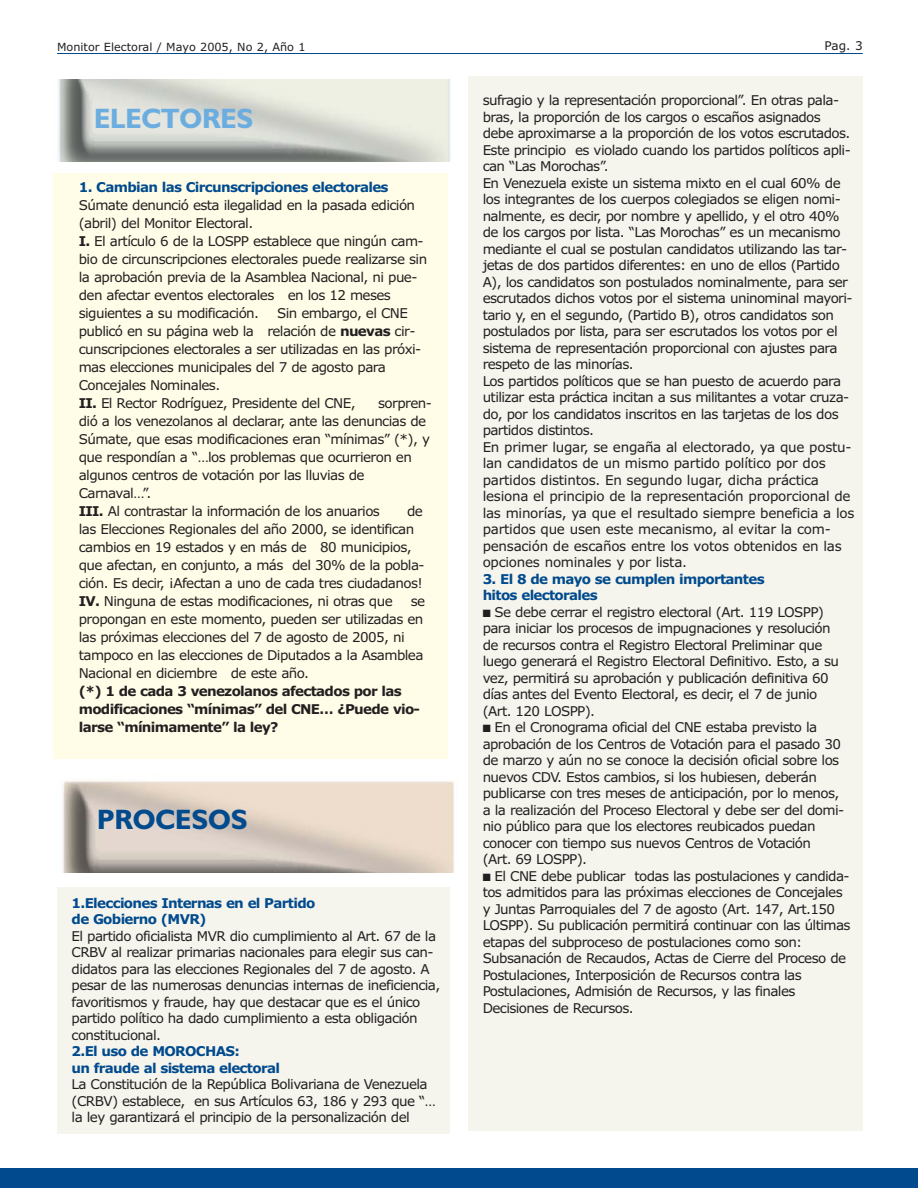
<style>
.page{position:relative;width:918px;height:1188px;background:#fff}
.page>*{position:absolute;margin:0;border:0;box-sizing:border-box;transform-origin:0 0}
.t1{font:700 28.2px "Humanist 521 BT";color:#6baddf}
.t2{font:700 28.2px "Humanist 521 BT";color:#004a8d}
.t3{font:13.5px/16.5px "Verdana";letter-spacing:-.045em;color:#231f20}
.t4{font:700 13.5px/16.5px "Verdana";letter-spacing:-.05em;color:#004a8d}
.t5{font:700 13.5px/18px "Verdana";letter-spacing:-.05em;color:#231f20}
.t6{font:12px "Verdana";color:#231f20}
.t7{font:11.25px "Verdana";color:#231f20}
.s1{font-weight:700}
</style>
<div class="page">
<div style="left:54px;top:173px;width:394px;height:585px;background:#fffde8"></div>
<div style="left:0;top:1169px;width:918px;height:19px;background:#004a8d"></div>
<img style="left:58px;top:79px;width:392px;height:83px">
<hr style="left:57px;top:53px;width:806px;height:1px;background:#004a8d">
<img style="left:62px;top:781px;width:395px;height:91px">
<div style="left:57px;top:887px;width:393px;height:246px;background:#f5f4ed"></div>
<div style="left:468px;top:77px;width:394px;height:1054px;background:#f5f4ed"></div>
<p class="t7" style="left:57px;top:42px;width:250px">Monitor Electoral / Mayo 2005, No 2, Año 1</p>
<p class="t6" style="left:825px;top:41px;width:40px">Pag. 3</p>
<h1 class="t1" style="left:94px;top:108px;width:161px">ELECTORES</h1>
<p class="t4" style="left:79px;top:180px;width:311px">1. Cambian las Circunscripciones electorales</p>
<p class="t3" style="left:79px;top:197px;width:350px;line-height:18px">Súmate denunció esta ilegalidad en la pasada edición (abril) del Monitor Electoral.<br><span class="s1">I.</span> El artículo 6 de la LOSPP establece que ningún cam&shy;bio de circunscripciones electorales puede realizarse sin la aprobación previa de la Asamblea Nacional, ni pue&shy;den afectar eventos electorales en los 12 meses siguientes a su modificación.</p>
<p class="t3" style="left:79px;top:305px;width:344px;line-height:18px;text-indent:198px">Sin embargo, el CNE publicó en su página web la relación de <span class="s1">nuevas</span> cir&shy;cunscripciones electorales a ser utilizadas en las próxi&shy;mas elecciones municipales del 7 de agosto para Concejales Nominales.<br><span class="s1">II.</span> El Rector Rodríguez, Presidente del CNE,</p>
<p class="t3" style="left:79px;top:395px;width:355px;line-height:18px;text-indent:299px">sorpren&shy;dió a los venezolanos al declarar, ante las denuncias de Súmate, que esas modificaciones eran “mínimas” (*), y que respondían a “…los problemas que ocurrieron en algunos centros de votación por las lluvias de Carnaval…”.<br><span class="s1">III.</span> Al contrastar la información de los anuarios</p>
<p class="t3" style="left:79px;top:503px;width:347px;line-height:18px;text-indent:328px">de las Elecciones Regionales del año 2000, se identifican cambios en 19 estados y en más de 80 municipios, que afectan, en conjunto, a más del 30% de la pobla&shy;ción. Es decir, ¡Afectan a uno de cada tres ciudadanos!<br><span class="s1">IV.</span> Ninguna de estas modificaciones, ni otras que</p>
<p class="t3" style="left:79px;top:593px;width:348px;line-height:18px;text-indent:332px">se propongan en este momento, pueden ser utilizadas en las próximas elecciones del 7 de agosto de 2005, ni tampoco en las elecciones de Diputados a la Asamblea Nacional en diciembre de este año.</p>
<p class="t5" style="left:79px;top:683px;width:343px">(*) 1 de cada 3 venezolanos afectados por las modificaciones “mínimas” del CNE… ¿Puede vio&shy;larse “mínimamente” la ley?</p>
<h1 class="t2" style="left:97px;top:809px;width:152px">PROCESOS</h1>
<p class="t4" style="left:72px;top:896px;width:245px">1.Elecciones Internas en el Partido de Gobierno (MVR)</p>
<p class="t3" style="left:72px;top:929px;width:370px">El partido oficialista MVR dio cumplimiento al Art. 67 de la CRBV al realizar primarias nacionales para elegir sus can&shy;didatos para las elecciones Regionales del 7 de agosto. A pesar de las numerosas denuncias internas de ineficiencia, favoritismos y fraude, hay que destacar que es el único partido político ha dado cumplimiento a esta obligación constitucional.</p>
<p class="t4" style="left:72px;top:1044px;width:210px">2.El uso de MOROCHAS:<br>un fraude al sistema electoral</p>
<p class="t3" style="left:72px;top:1077px;width:366px">La Constitución de la República Bolivariana de Venezuela (CRBV) establece, en sus Artículos 63, 186 y 293 que “… la ley garantizará el principio de la personalización del</p>
<p class="t3" style="left:483px;top:93px;width:373px">sufragio y la representación proporcional”. En otras pala&shy;bras, la proporción de los cargos o escaños asignados debe aproximarse a la proporción de los votos escrutados.<br>Este principio es violado cuando los partidos políticos apli&shy;can “Las Morochas”.<br>En Venezuela existe un sistema mixto en el cual 60% de los integrantes de los cuerpos colegiados se eligen nomi&shy;nalmente, es decir, por nombre y apellido, y el otro 40% de los cargos por lista. “Las Morochas” es un mecanismo mediante el cual se postulan candidatos utilizando las tar&shy;jetas de dos partidos diferentes: en uno de ellos (Partido A), los candidatos son postulados nominalmente, para ser escrutados dichos votos por el sistema uninominal mayori&shy;tario y, en el segundo, (Partido B), otros candidatos son postulados por lista, para ser escrutados los votos por el sistema de representación proporcional con ajustes para respeto de las minorías.<br>Los partidos políticos que se han puesto de acuerdo para utilizar esta práctica incitan a sus militantes a votar cruza&shy;do, por los candidatos inscritos en las tarjetas de los dos partidos distintos.<br>En primer lugar, se engaña al electorado, ya que postu&shy;lan candidatos de un mismo partido político por dos partidos distintos. En segundo lugar, dicha práctica lesiona el principio de la representación proporcional de las minorías, ya que el resultado siempre beneficia a los partidos que usen este mecanismo, al evitar la com&shy;pensación de escaños entre los votos obtenidos en las opciones nominales y por lista.</p>
<p class="t4" style="left:483px;top:572px;width:284px">3. El 8 de mayo se cumplen importantes hitos electorales</p>
<p class="t3" style="left:483px;top:605px;width:358px">■ Se debe cerrar el registro electoral (Art. 119 LOSPP) para iniciar los procesos de impugnaciones y resolución de recursos contra el Registro Electoral Preliminar que luego generará el Registro Electoral Definitivo. Esto, a su vez, permitirá su aprobación y publicación definitiva 60 días antes del Evento Electoral, es decir, el 7 de junio (Art. 120 LOSPP).</p>
<p class="t3" style="left:483px;top:720px;width:363px">■ En el Cronograma oficial del CNE estaba previsto la aprobación de los Centros de Votación para el pasado 30 de marzo y aún no se conoce la decisión oficial sobre los nuevos CDV. Estos cambios, si los hubiesen, deberán publicarse con tres meses de anticipación, por lo menos, a la realización del Proceso Electoral y debe ser del domi&shy;nio público para que los electores reubicados puedan conocer con tiempo sus nuevos Centros de Votación<br>(Art. 69 LOSPP).</p>
<p class="t3" style="left:483px;top:869px;width:369px">■ El CNE debe publicar todas las postulaciones y candida&shy;tos admitidos para las próximas elecciones de Concejales y Juntas Parroquiales del 7 de agosto (Art. 147, Art.150<br>LOSPP). Su publicación permitirá continuar con las últimas etapas del subproceso de postulaciones como son:<br>Subsanación de Recaudos, Actas de Cierre del Proceso de Postulaciones, Interposición de Recursos contra las Postulaciones, Admisión de Recursos, y las finales Decisiones de Recursos.</p>
</div>
